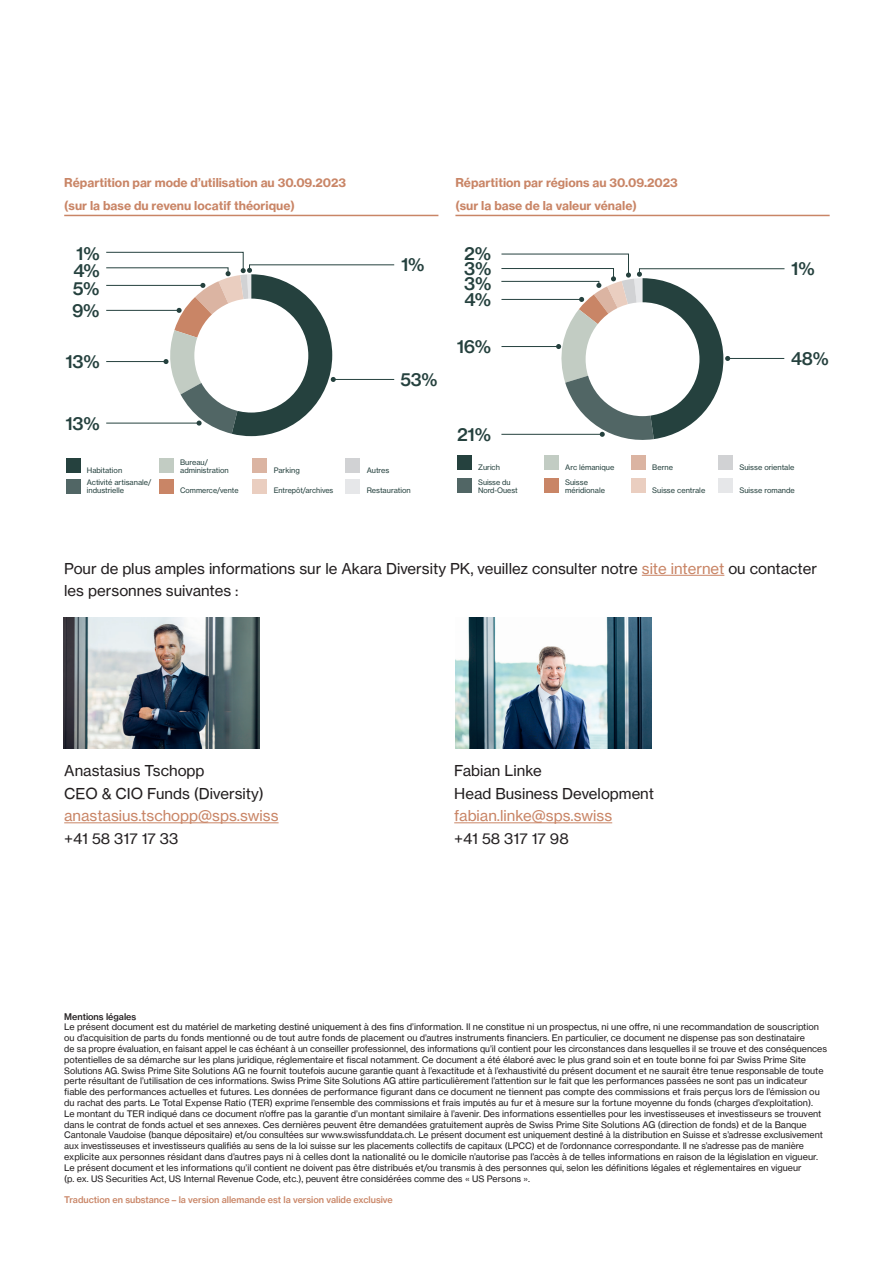
<style>
.page{position:relative;width:893px;height:1263px;background:#fff}
.page>*{position:absolute;margin:0;border:0;box-sizing:border-box;transform-origin:0 0}
.t1{font:17.85px/22.2px "N Haas Grotesk TX Pro 65 Md";letter-spacing:-.02em;color:#25413e}
.t2{font:15px/22.5px "N Haas Grotesk TX Pro 55 Rg";color:#231f20}
.t3{font:15px "N Haas Grotesk TX Pro 55 Rg";color:#c98566}
.t4{font:12px/22.5px "N Haas Grotesk TX Pro 75 Bd";color:#c98566}
.t5{font:9px/10.8px "N Haas Grotesk TX Pro 55 Rg";color:#231f20}
.t6{font:9px "N Haas Grotesk TX Pro 65 Md";color:#c98566}
.t7{font:9px "N Haas Grotesk TX Pro 65 Md";color:#231f20}
.t8{font:7.5px/8.2px "N Haas Grotesk TX Pro 55 Rg";color:#25413e}
.s1{color:#c98566}
</style>
<div class="page">
<hr style="left:64px;top:215px;width:374px;height:1px;background:#c98566">
<hr style="left:455px;top:215px;width:375px;height:1px;background:#c98566">
<div style="left:66px;top:458px;width:14px;height:15px;background:#25413e"></div>
<div style="left:66px;top:479px;width:14px;height:14px;background:#516665"></div>
<div style="left:159px;top:479px;width:14px;height:14px;background:#c98566"></div>
<div style="left:252px;top:458px;width:15px;height:15px;background:#dbb4a2"></div>
<div style="left:252px;top:479px;width:15px;height:14px;background:#eacec0"></div>
<div style="left:345px;top:458px;width:15px;height:15px;background:#d1d2d4"></div>
<div style="left:345px;top:479px;width:15px;height:14px;background:#e6e7e9"></div>
<div style="left:159px;top:458px;width:14px;height:15px;background:#c2ccc3"></div>
<svg style="left:106px;top:252px;width:289px;height:184px"></svg>
<div style="left:457px;top:455px;width:15px;height:15px;background:#25413e"></div>
<div style="left:457px;top:478px;width:15px;height:15px;background:#516665"></div>
<div style="left:544px;top:478px;width:15px;height:15px;background:#c98566"></div>
<div style="left:631px;top:455px;width:15px;height:15px;background:#dbb4a2"></div>
<div style="left:631px;top:478px;width:15px;height:15px;background:#eacec0"></div>
<div style="left:718px;top:455px;width:15px;height:15px;background:#d1d2d4"></div>
<div style="left:718px;top:478px;width:15px;height:15px;background:#e6e7e9"></div>
<div style="left:544px;top:455px;width:15px;height:15px;background:#c2ccc3"></div>
<svg style="left:501px;top:253px;width:284px;height:187px"></svg>
<hr style="left:642px;top:575px;width:82px;height:1px;background:#c98566">
<hr style="left:64px;top:822px;width:215px;height:1px;background:#c98566">
<hr style="left:454px;top:822px;width:158px;height:1px;background:#c98566">
<img style="left:455px;top:618px;width:196px;height:130px">
<img style="left:64px;top:618px;width:195px;height:130px">
<h3 class="t4" style="left:64px;top:170px;width:283px">Répartition par mode d’utilisation au 30.09.2023 (sur la base du revenu locatif théorique)</h3>
<h3 class="t4" style="left:455px;top:170px;width:224px">Répartition par régions au 30.09.2023 (sur la base de la valeur vénale)</h3>
<h1 class="t1" style="left:76px;top:242px;width:25px">1%</h1>
<h1 class="t1" style="left:73px;top:259px;width:28px">4%</h1>
<h1 class="t1" style="left:401px;top:253px;width:25px">1%</h1>
<h1 class="t1" style="left:72px;top:277px;width:29px">5%<br>9%</h1>
<h1 class="t1" style="left:65px;top:350px;width:36px">13%</h1>
<h1 class="t1" style="left:65px;top:412px;width:36px">13%</h1>
<p class="t8" style="left:87px;top:466px;width:37px">Habitation</p>
<p class="t8" style="left:87px;top:478px;width:66px">Activité artisanale/ industrielle</p>
<p class="t8" style="left:180px;top:458px;width:50px">Bureau/ administration</p>
<p class="t8" style="left:180px;top:486px;width:60px">Commerce/vente</p>
<p class="t8" style="left:274px;top:466px;width:28px">Parking</p>
<p class="t8" style="left:274px;top:487px;width:61px">Entrepôt/archives</p>
<h1 class="t1" style="left:400px;top:369px;width:39px">53%</h1>
<p class="t8" style="left:367px;top:466px;width:24px">Autres</p>
<p class="t8" style="left:367px;top:487px;width:45px">Restauration</p>
<h1 class="t1" style="left:464px;top:242px;width:29px">2%</h1>
<h1 class="t1" style="left:464px;top:261px;width:29px;line-height:15.3px">3%<br>3%</h1>
<h1 class="t1" style="left:464px;top:288px;width:28px">4%</h1>
<h1 class="t1" style="left:457px;top:335px;width:36px">16%</h1>
<h1 class="t1" style="left:457px;top:423px;width:35px">21%</h1>
<p class="t8" style="left:478px;top:463px;width:23px">Zurich</p>
<p class="t8" style="left:478px;top:478px;width:41px">Suisse du<br>Nord-Ouest</p>
<p class="t8" style="left:565px;top:463px;width:51px">Arc lémanique</p>
<p class="t8" style="left:565px;top:478px;width:41px">Suisse méridionale</p>
<p class="t8" style="left:652px;top:463px;width:22px">Berne</p>
<p class="t8" style="left:652px;top:486px;width:55px">Suisse centrale</p>
<h1 class="t1" style="left:791px;top:257px;width:25px">1%</h1>
<h1 class="t1" style="left:791px;top:348px;width:39px">48%</h1>
<p class="t8" style="left:739px;top:463px;width:57px">Suisse orientale</p>
<p class="t8" style="left:739px;top:486px;width:57px">Suisse romande</p>
<h2 class="t2" style="left:64px;top:556px;width:754px">Pour de plus amples informations sur le Akara Diversity PK, veuillez consulter notre <span class="s1">site internet</span> ou contacter les personnes suivantes :</h2>
<h2 class="t2" style="left:64px;top:758px;width:142px">Anastasius Tschopp</h2>
<h2 class="t2" style="left:454px;top:758px;width:89px">Fabian Linke</h2>
<h2 class="t2" style="left:64px;top:781px;width:201px">CEO &amp; CIO Funds (Diversity)</h2>
<h2 class="t2" style="left:454px;top:781px;width:201px">Head Business Development</h2>
<h2 class="t3" style="left:64px;top:804px;width:216px">anastasius.tschopp@sps.swiss</h2>
<h2 class="t3" style="left:454px;top:804px;width:159px">fabian.linke@sps.swiss</h2>
<h2 class="t2" style="left:64px;top:826px;width:116px">+41 58 317 17 33</h2>
<h2 class="t2" style="left:454px;top:826px;width:116px">+41 58 317 17 98</h2>
<p class="t7" style="left:64px;top:1009px;width:74px">Mentions légales</p>
<p class="t5" style="left:64px;top:1021px;width:764px">Le présent document est du matériel de marketing destiné uniquement à des fins d’information. Il ne constitue ni un prospectus, ni une offre, ni une recommandation de souscription ou d’acquisition de parts du fonds mentionné ou de tout autre fonds de placement ou d’autres instruments financiers. En particulier, ce document ne dispense pas son destinataire<br>de sa propre évaluation, en faisant appel le cas échéant à un conseiller professionnel, des informations qu’il contient pour les circonstances dans lesquelles il se trouve et des conséquences potentielles de sa démarche sur les plans juridique, réglementaire et fiscal notamment. Ce document a été élaboré avec le plus grand soin et en toute bonne foi par Swiss Prime Site Solutions AG. Swiss Prime Site Solutions AG ne fournit toutefois aucune garantie quant à l’exactitude et à l’exhaustivité du présent document et ne saurait être tenue responsable de toute perte résultant de l’utilisation de ces informations. Swiss Prime Site Solutions AG attire particulièrement l’attention sur le fait que les performances passées ne sont pas un indicateur fiable des performances actuelles et futures. Les données de performance figurant dans ce document ne tiennent pas compte des commissions et frais perçus lors de l’émission ou du rachat des parts. Le Total Expense Ratio (TER) exprime l’ensemble des commissions et frais imputés au fur et à mesure sur la fortune moyenne du fonds (charges d’exploitation).<br>Le montant du TER indiqué dans ce document n’offre pas la garantie d’un montant similaire à l’avenir. Des informations essentielles pour les investisseuses et investisseurs se trouvent dans le contrat de fonds actuel et ses annexes. Ces dernières peuvent être demandées gratuitement auprès de Swiss Prime Site Solutions AG (direction de fonds) et de la Banque Cantonale Vaudoise (banque dépositaire) et/ou consultées sur www.swissfunddata.ch. Le présent document est uniquement destiné à la distribution en Suisse et s’adresse exclusivement aux investisseuses et investisseurs qualifiés au sens de la loi suisse sur les placements collectifs de capitaux (LPCC) et de l’ordonnance correspondante. Il ne s’adresse pas de manière explicite aux personnes résidant dans d’autres pays ni à celles dont la nationalité ou le domicile n’autorise pas l’accès à de telles informations en raison de la législation en vigueur.<br>Le présent document et les informations qu’il contient ne doivent pas être distribués et/ou transmis à des personnes qui, selon les définitions légales et réglementaires en vigueur<br>(p. ex. US Securities Act, US Internal Revenue Code, etc.), peuvent être considérées comme des « US Persons ».</p>
<p class="t6" style="left:64px;top:1193px;width:330px">Traduction en substance – la version allemande est la version valide exclusive</p>
</div>
